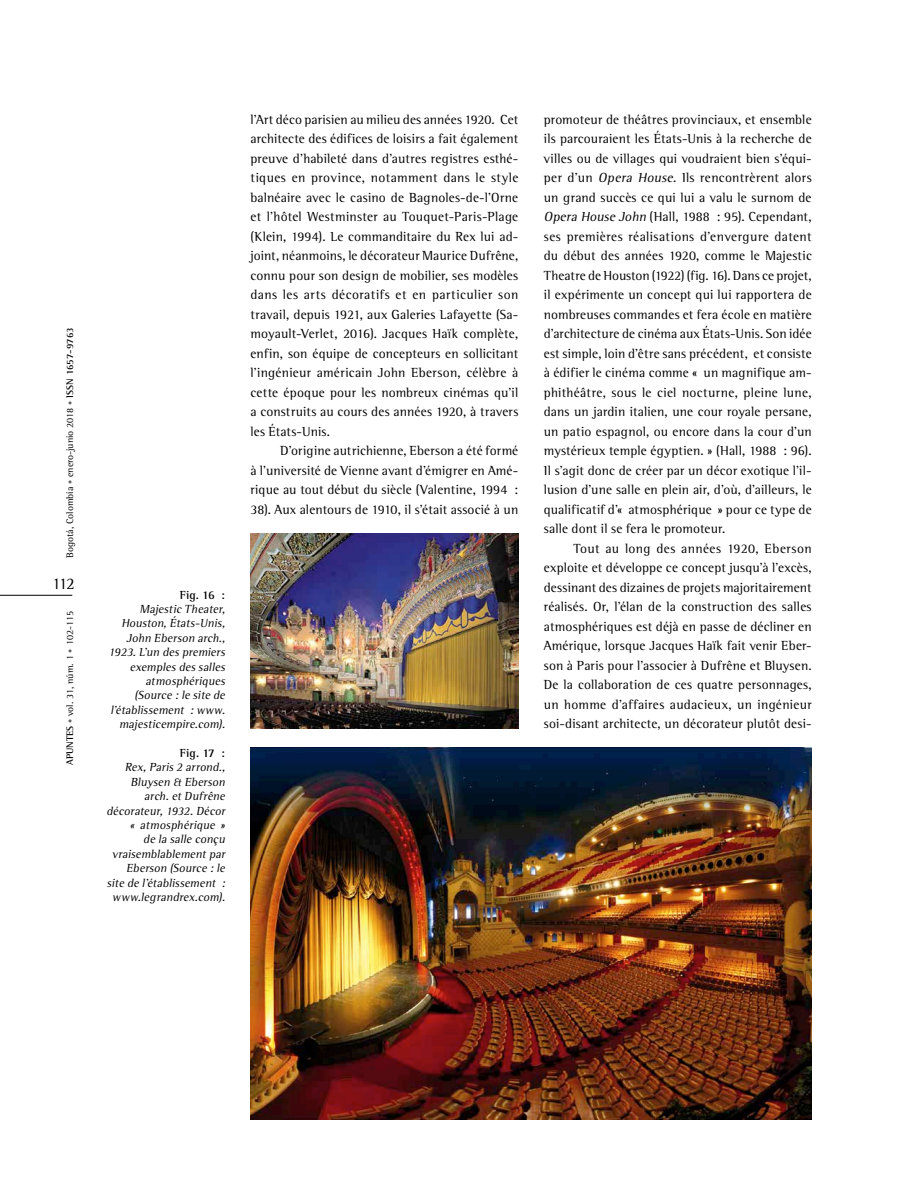
<style>
.page{position:relative;width:918px;height:1188px;background:#fff}
.page>*{position:absolute;margin:0;border:0;box-sizing:border-box;transform-origin:0 0}
.t1{font:16.5px "Agfa Rotis Semi Serif";color:#000}
.Body_Text{font:13.5px/19.5px "Agfa Rotis Semi Serif";letter-spacing:.01em;color:#000;text-align:justify}
.Body_Inicio{font:13.5px/19.5px "Agfa Rotis Semi Serif";letter-spacing:.015em;color:#000;text-align:justify}
.Pie_de_Foto_Texto{font:italic 12px/14.4px "Agfa Rotis Semi Serif";letter-spacing:.03em;color:#000;text-align:right}
.Pie_de_Foto_Subtítul{font:700 12px "Agfa Rotis Semi Serif";color:#000}
.t2{font:9.75px "Agfa Rotis Semi Serif";color:#000}
.s1{font-size:8.25px;color:#636466}
.s2{font-weight:700}
.s3{font-style:italic}
</style>
<div class="page">
<hr style="left:0;top:595px;width:72px;height:1px;background:#000">
<img style="left:250px;top:533px;width:268px;height:195px">
<img style="left:250px;top:748px;width:562px;height:372px">
<p class="t2" style="left:64px;top:558px;width:232px;rotate:-90deg">Bogotá, Colombia <span class="s1">•</span> enero-junio 2018 <span class="s1">•</span> <span class="s2">ISSN 1657-9763</span></p>
<p class="t1" style="left:52px;top:574px;width:24px">112</p>
<p class="t2" style="left:64px;top:765px;width:155px;rotate:-90deg"><span class="s2">APUNTES</span> <span class="s1">•</span> vol. 31, núm. 1 <span class="s1">•</span> 102-115</p>
<p class="Body_Inicio" style="left:250px;top:109px;width:269px">l’Art déco parisien au milieu des années 1920. Cet architecte des édifices de loisirs a fait également preuve d’habileté dans d’autres registres esthé&shy;tiques en province, notamment dans le style balnéaire avec le casino de Bagnoles-de-l’Orne et l’hôtel Westminster au Touquet-Paris-Plage (Klein, 1994). Le commanditaire du Rex lui ad&shy;joint, néanmoins, le décorateur Maurice Dufrêne, connu pour son design de mobilier, ses modèles dans les arts décoratifs et en particulier son travail, depuis 1921, aux Galeries Lafayette (Sa&shy;moyault-Verlet, 2016). Jacques Haïk complète, enfin, son équipe de concepteurs en sollicitant l’ingénieur américain John Eberson, célèbre à cette époque pour les nombreux cinémas qu’il a construits au cours des années 1920, à travers les États-Unis.</p>
<p class="Body_Text" style="left:250px;top:441px;width:269px;text-indent:30px">D’origine autrichienne, Eberson a été formé à l’université de Vienne avant d’émigrer en Amé&shy;rique au tout début du siècle (Valentine, 1994 :<br>38). Aux alentours de 1910, il s’était associé à un</p>
<p class="Pie_de_Foto_Subtítul" style="left:180px;top:587px;width:47px">Fig. 16 :</p>
<p class="Pie_de_Foto_Texto" style="left:109px;top:602px;width:120px">Majestic Theater,<br>Houston,États-Unis,<br>John Eberson arch.,<br>1923.L’un despremiers exemplesdessalles atmosphériques (Source :le site de l’établissement :www. majesticempire.com).</p>
<p class="Pie_de_Foto_Subtítul" style="left:180px;top:746px;width:46px">Fig. 17 :</p>
<p class="Pie_de_Foto_Texto" style="left:106px;top:760px;width:122px">Rex,Paris2 arrond.,<br>Bluysen &amp; Eberson arch.etDufrêne décorateur,1932.Décor « atmosphérique »<br>de la salle conçu vraisemblablementpar<br>Eberson (Source :le site de l’établissement : www.legrandrex.com).</p>
<p class="Body_Text" style="left:544px;top:109px;width:269px">promoteur de théâtres provinciaux, et ensemble ils parcouraient les États-Unis à la recherche de villes ou de villages qui voudraient bien s’équi&shy;per d’un <span class="s3">Opera House</span>. Ils rencontrèrent alors un grand succès ce qui lui a valu le surnom de <span class="s3">Opera House John</span> (Hall, 1988 : 95). Cependant, ses premières réalisations d’envergure datent du début des années 1920, comme le Majestic Theatre de Houston (1922) (fig. 16). Dans ce projet, il expérimente un concept qui lui rapportera de nombreuses commandes et fera école en matière d’architecture de cinéma aux États-Unis. Son idée est simple, loin d’être sans précédent, et consiste à édifier le cinéma comme « un magnifique am&shy;phithéâtre, sous le ciel nocturne, pleine lune, dans un jardin italien, une cour royale persane, un patio espagnol, ou encore dans la cour d’un mystérieux temple égyptien. » (Hall, 1988 : 96).<br>Il s’agit donc de créer par un décor exotique l’il&shy;lusion d’une salle en plein air, d’où, d’ailleurs, le qualificatif d’« atmosphérique » pour ce type de salle dont il se fera le promoteur.</p>
<p class="Body_Text" style="left:544px;top:538px;width:269px;text-indent:30px">Tout au long des années 1920, Eberson exploite et développe ce concept jusqu’à l’excès, dessinant des dizaines de projets majoritairement réalisés. Or, l’élan de la construction des salles atmosphériques est déjà en passe de décliner en Amérique, lorsque Jacques Haïk fait venir Eber&shy;son à Paris pour l’associer à Dufrêne et Bluysen.<br>De la collaboration de ces quatre personnages, un homme d’affaires audacieux, un ingénieur soi-disant architecte, un décorateur plutôt desi-</p>
</div>
